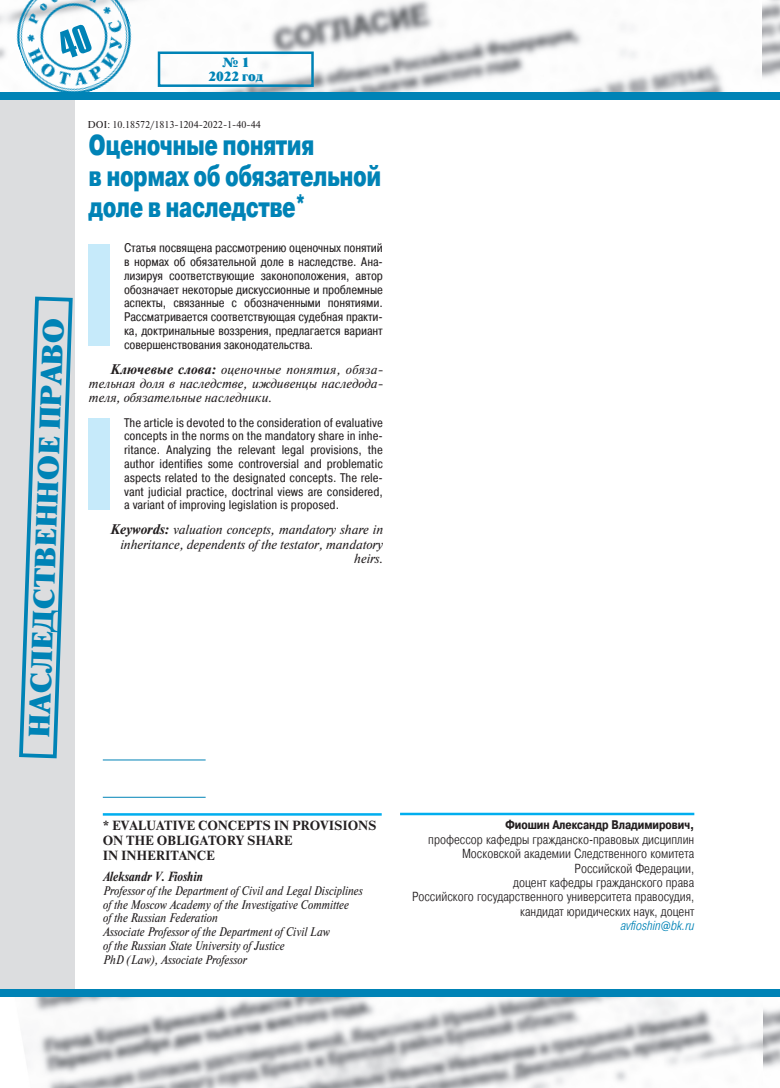
<style>
.page{position:relative;width:780px;height:1088px;background:#fff}
.page>*{position:absolute;margin:0;border:0;box-sizing:border-box;transform-origin:0 0}
.t1{font:900 28.75px/31.2px "Pragmatica Cond";letter-spacing:-.02em;color:#0083b6;scale:.81 1}
.t2{font:27.5px "Newton XC";color:#0083b6}
.t3{font:300 13.12px/14.4px "Pragmatica Cond";color:#231f20;text-align:right}
.t4{font:italic 13.12px/14.4px "Newton C";color:#231f20;text-align:justify}
.t5{font:italic 300 13.12px "Pragmatica Cond";color:#0083b6}
.t6{font:12.5px/13.8px "Pragmatica Cond";letter-spacing:-.01em;color:#231f20;text-align:justify}
.t7{font:italic 12.5px/13.8px "Newton C";color:#231f20;scale:.9 1}
.t8{font:700 12.5px/15px "Newton C";color:#231f20}
.t9{font:700 12.5px "Pragmatica Cond C";color:#231f20}
.t10{font:italic 700 12.5px "Newton C";color:#231f20;scale:.9 1}
.t11{font:12.5px/13.8px "Newton XC";color:#0083b6;text-align:center}
.t12{font:10px "Newton C";color:#231f20}
.s1{font-weight:700}
</style>
<div class="page">
<img style="left:0;top:0;width:780px;height:93px">
<img style="left:24px;top:997px;width:756px;height:91px">
<div style="left:0;top:97px;width:74px;height:892px;background:#dcdddf"></div>
<div style="left:762px;top:93px;width:18px;height:7px;background:#0083b6"></div>
<svg style="left:156px;top:50px;width:159px;height:38px"></svg>
<div style="left:0;top:93px;width:762px;height:7px;background:#0083b6"></div>
<img style="left:2px;top:0;width:145px;height:109px">
<div style="left:0;top:989px;width:780px;height:8px;background:#0083b6"></div>
<svg style="left:19px;top:295px;width:56px;height:465px"></svg>
<hr style="left:103px;top:759px;width:103px;height:1px;background:#0083b6">
<hr style="left:103px;top:797px;width:103px;height:1px;background:#0083b6">
<hr style="left:103px;top:813px;width:278px;height:3px;background:#00aeef">
<div style="left:89px;top:244px;width:21px;height:102px;background:#c6eafa"></div>
<div style="left:89px;top:418px;width:21px;height:91px;background:#c6eafa"></div>
<hr style="left:400px;top:813px;width:294px;height:2px;background:#00aeef">
<svg style="left:55px;top:24px;width:38px;height:36px"></svg>
<h2 class="t2" style="left:23px;top:737px;width:421px;rotate:-88deg">НАСЛЕДСТВЕННОЕ ПРАВО</h2>
<p class="t11" style="left:208px;top:56px;width:56px">№ 1<br>2022 год</p>
<p class="t12" style="left:88px;top:121px;width:175px">DOI: 10.18572/1813-1204-2022-1-40-44</p>
<h1 class="t1" style="left:89px;top:130px;width:363px">Оценочные понятия<br>в нормах об обязательной доле в наследстве*</h1>
<p class="t6" style="left:124px;top:242px;width:260px">Статья посвящена рассмотрению оценочных понятий в нормах об обязательной доле в наследстве. Ана&shy;лизируя соответствующие законоположения, автор обозначает некоторые дискуссионные и проблемные аспекты, связанные с обозначенными понятиями.<br>Рассматривается соответствующая судебная практи&shy;ка, доктринальные воззрения, предлагается вариант совершенствования законодательства.</p>
<p class="t4" style="left:89px;top:363px;width:296px;text-indent:21px"><span class="s1">Ключевые слова:</span> оценочные понятия, обяза&shy;тельная доля в наследстве, иждивенцы наследода&shy;теля, обязательные наследники.</p>
<p class="t6" style="left:124px;top:416px;width:260px">The article is devoted to the consideration of evaluative concepts in the norms on the mandatory share in inhe&shy;ritance. Analyzing the relevant legal provisions, the author identifies some controversial and problematic aspects related to the designated concepts. The rele&shy;vant judicial practice, doctrinal views are considered, a variant of improving legislation is proposed.</p>
<p class="t4" style="left:110px;top:524px;width:274px;text-align:right"><span class="s1">Keywords:</span> valuation concepts, mandatory share in inheritance, dependents of the testator, mandatory heirs.</p>
<p class="t8" style="left:103px;top:818px;width:275px">* EVALUATIVE CONCEPTS IN PROVISIONS<br>ON THE OBLIGATORY SHARE<br>IN INHERITANCE</p>
<p class="t10" style="left:103px;top:872px;width:112px">Aleksandr V. Fioshin</p>
<p class="t7" style="left:103px;top:885px;width:290px">Professor of the Department of Civil and Legal Disciplines of the Moscow Academy of the Investigative Committee<br>of the Russian Federation<br>Associate Professor of the Department of Civil Law<br>of the Russian State University of Justice<br>PhD (Law), Associate Professor</p>
<p class="t9" style="left:505px;top:818px;width:190px">Фиошин Александр Владимирович,</p>
<p class="t3" style="left:412px;top:832px;width:284px">профессор кафедры гражданско-правовых дисциплин Московской академии Следственного комитета Российской Федерации,<br>доцент кафедры гражданского права<br>Российского государственного университета правосудия, кандидат юридических наук, доцент</p>
<p class="t5" style="left:620px;top:920px;width:75px">avfioshin@bk.ru</p>
</div>
